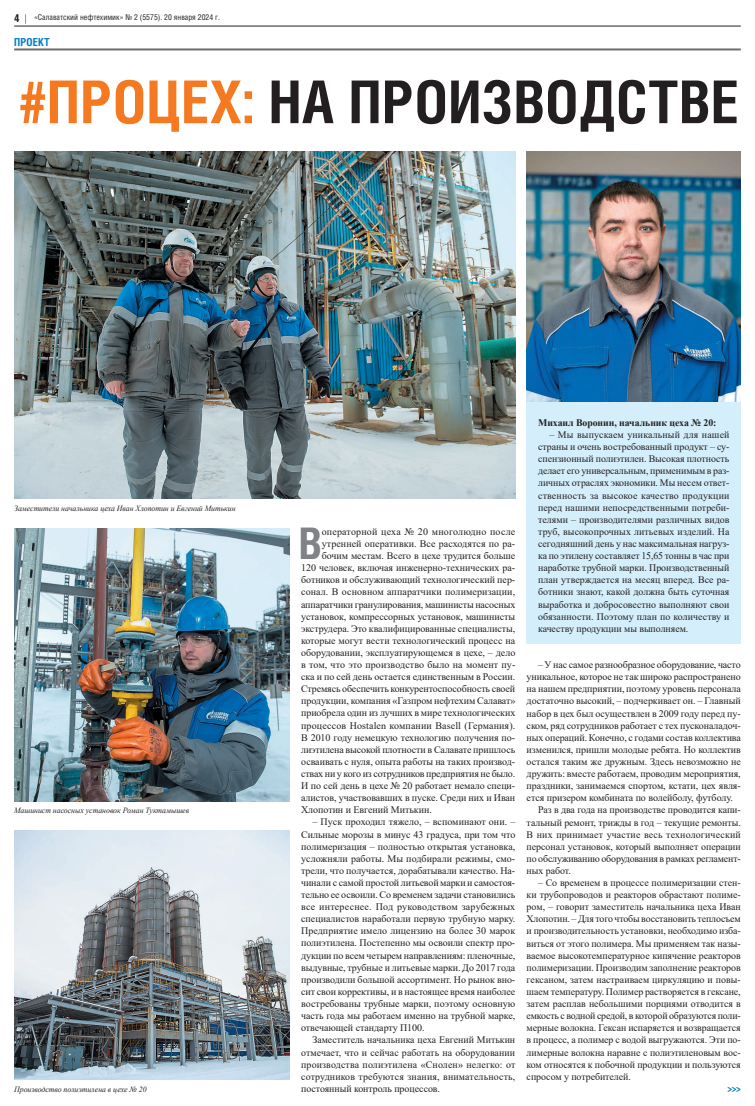
<style>
.page{position:relative;width:755px;height:1106px;background:#fff}
.page>*{position:absolute;margin:0;border:0;box-sizing:border-box;transform-origin:0 0}
.t1{font:700 59px "Helios Cond";letter-spacing:.01em;color:#231f20}
.t2{font:700 43.5px "Helios Cond";color:#808285}
.t3{font:700 11px "Helios Cond";letter-spacing:.01em;color:#007ec5}
.t4{font:700 11px "Helios Cond";color:#231f20}
.t5{font:10px/12.1px "Times New Roman";letter-spacing:-.005em;color:#231f20;text-align:justify}
.t6{font:10px "Times New Roman";letter-spacing:.015em;color:#231f20}
.t7{font:10px "Times New Roman";letter-spacing:.02em;color:#231f20}
.t8{font:700 10px "Times New Roman";letter-spacing:-.005em;color:#231f20}
.t9{font:700 10px "Helios Cond";color:#007ec5}
.t10{font:italic 8px "Times New Roman";letter-spacing:-.005em;color:#231f20}
.t11{font:8px "Helios Cond";color:#231f20}
.s1{color:#f47921}
</style>
<div class="page">
<div style="left:526px;top:401px;width:214px;height:243px;background:#d4effb"></div>
<hr style="left:14px;top:48px;width:726px;height:2px;background:#6c6d70">
<hr style="left:14px;top:26px;width:726px;height:1px;background:#231f20">
<img style="left:14px;top:830px;width:275px;height:249px">
<img style="left:14px;top:528px;width:275px;height:273px">
<img style="left:14px;top:151px;width:501px;height:347px">
<img style="left:526px;top:151px;width:214px;height:250px">
<p class="t4" style="left:14px;top:11px;width:7px">4</p>
<p class="t11" style="left:34px;top:12px;width:187px">«Салаватский нефтехимик» № 2 (5575). 20 января 2024 г.</p>
<p class="t3" style="left:14px;top:35px;width:37px">ПРОЕКТ</p>
<h1 class="t1" style="left:19px;top:62px;width:720px"><span class="s1">#ПРОЦЕХ:</span> НА ПРОИЗВОДСТВЕ</h1>
<p class="t10" style="left:14px;top:502px;width:223px">Заместители начальника цеха Иван Хлопотин и Евгений Митькин</p>
<p class="t10" style="left:14px;top:805px;width:176px">Машинист насосных установок Роман Туктамышев</p>
<p class="t10" style="left:14px;top:1083px;width:134px">Производство полиэтилена в цехе № 20</p>
<h2 class="t2" style="left:299px;top:514px;width:24px">В</h2>
<p class="t7" style="left:321px;top:524px;width:195px">операторной цеха № 20 многолюдно после</p>
<p class="t5" style="left:321px;top:537px;width:195px">утренней оперативки. Все расходятся по ра-</p>
<p class="t5" style="left:321px;top:549px;width:195px">бочим местам. Всего в цехе трудится больше</p>
<p class="t5" style="left:301px;top:561px;width:215px">120 человек, включая инженерно-технических ра-</p>
<p class="t5" style="left:301px;top:573px;width:215px">ботников и обслуживающий технологический пер-</p>
<p class="t5" style="left:301px;top:585px;width:215px">сонал. В основном аппаратчики полимеризации,</p>
<p class="t5" style="left:301px;top:598px;width:215px">аппаратчики гранулирования, машинисты насосных</p>
<p class="t5" style="left:301px;top:610px;width:215px">установок, компрессорных установок, машинисты</p>
<p class="t5" style="left:301px;top:622px;width:215px">экструдера. Это квалифицированные специалисты,</p>
<p class="t5" style="left:301px;top:634px;width:215px">которые могут вести технологический процесс на</p>
<p class="t5" style="left:301px;top:646px;width:215px">оборудовании, эксплуатирующемся в цехе, – дело</p>
<p class="t5" style="left:301px;top:658px;width:215px">в том, что это производство было на момент пу-</p>
<p class="t5" style="left:301px;top:670px;width:215px">ска и по сей день остается единственным в России.</p>
<p class="t5" style="left:301px;top:682px;width:215px">Стремясь обеспечить конкурентоспособность своей</p>
<p class="t5" style="left:301px;top:694px;width:215px">продукции, компания «Газпром нефтехим Салават»</p>
<p class="t5" style="left:301px;top:706px;width:215px">приобрела один из лучших в мире технологических</p>
<p class="t6" style="left:301px;top:718px;width:215px">процессов Hostalen компании Basell (Германия).</p>
<p class="t5" style="left:301px;top:731px;width:215px">В 2010 году немецкую технологию получения по-</p>
<p class="t5" style="left:301px;top:743px;width:215px">лиэтилена высокой плотности в Салавате пришлось</p>
<p class="t5" style="left:301px;top:755px;width:215px">осваивать с нуля, опыта работы на таких производ-</p>
<p class="t5" style="left:301px;top:767px;width:215px">ствах ни у кого из сотрудников предприятия не было.</p>
<p class="t5" style="left:301px;top:779px;width:215px">И по сей день в цехе № 20 работает немало специ-</p>
<p class="t5" style="left:301px;top:791px;width:215px">алистов, участвовавших в пуске. Среди них и Иван</p>
<p class="t5" style="left:301px;top:803px;width:132px">Хлопотин и Евгений Митькин.</p>
<p class="t5" style="left:301px;top:815px;width:215px;text-indent:11px">– Пуск проходил тяжело, – вспоминают они. – Сильные морозы в минус 43 градуса, при том что полимеризация – полностью открытая установка, усложняли работы. Мы подбирали режимы, смо&shy;трели, что получается, дорабатывали качество. На&shy;чинали с самой простой литьевой марки и самостоя&shy;тельно ее освоили. Со временем задачи становились все интереснее. Под руководством зарубежных специалистов наработали первую трубную марку.<br>Предприятие имело лицензию на более 30 марок полиэтилена. Постепенно мы освоили спектр про&shy;дукции по всем четырем направлениям: пленочные, выдувные, трубные и литьевые марки. До 2017 года производили большой ассортимент. Но рынок вно&shy;сит свои коррективы, и в настоящее время наиболее востребованы трубные марки, поэтому основную часть года мы работаем именно на трубной марке, отвечающей стандарту П100.</p>
<p class="t5" style="left:301px;top:1033px;width:215px;text-indent:11px">Заместитель начальника цеха Евгений Митькин отмечает, что и сейчас работать на оборудовании производства полиэтилена «Снолен» нелегко: от сотрудников требуются знания, внимательность, постоянный контроль процессов.</p>
<p class="t8" style="left:537px;top:415px;width:180px">Михаил Воронин, начальник цеха № 20:</p>
<p class="t5" style="left:537px;top:428px;width:193px;text-indent:11px">– Мы выпускаем уникальный для нашей страны и очень востребованный продукт – су&shy;спензионный полиэтилен. Высокая плотность делает его универсальным, применимым в раз&shy;личных отраслях экономики. Мы несем ответ&shy;ственность за высокое качество продукции перед нашими непосредственными потреби&shy;телями – производителями различных видов труб, высокопрочных литьевых изделий. На сегодняшний день у нас максимальная нагруз&shy;ка по этилену составляет 15,65 тонны в час при наработке трубной марки. Производственный план утверждается на месяц вперед. Все ра&shy;ботники знают, какой должна быть суточная выработка и добросовестно выполняют свои обязанности. Поэтому план по количеству и качеству продукции мы выполняем.</p>
<p class="t5" style="left:537px;top:658px;width:204px">– У нас самое разнообразное оборудование, часто</p>
<p class="t5" style="left:526px;top:670px;width:215px">уникальное, которое не так широко распространено</p>
<p class="t5" style="left:526px;top:682px;width:215px">на нашем предприятии, поэтому уровень персонала</p>
<p class="t5" style="left:526px;top:694px;width:215px">достаточно высокий, – подчеркивает он. – Главный</p>
<p class="t5" style="left:526px;top:706px;width:215px">набор в цех был осуществлен в 2009 году перед пу-</p>
<p class="t5" style="left:526px;top:719px;width:215px">ском, ряд сотрудников работает с тех пусконаладоч-</p>
<p class="t5" style="left:526px;top:731px;width:215px">ных операций. Конечно, с годами состав коллектива</p>
<p class="t5" style="left:526px;top:743px;width:215px">изменился, пришли молодые ребята. Но коллектив</p>
<p class="t5" style="left:526px;top:755px;width:215px">остался таким же дружным. Здесь невозможно не</p>
<p class="t5" style="left:526px;top:767px;width:215px">дружить: вместе работаем, проводим мероприятия,</p>
<p class="t5" style="left:526px;top:779px;width:215px">праздники, занимаемся спортом, кстати, цех явля-</p>
<p class="t5" style="left:526px;top:791px;width:207px">ется призером комбината по волейболу, футболу.</p>
<p class="t5" style="left:537px;top:803px;width:204px">Раз в два года на производстве проводится капи-</p>
<p class="t5" style="left:526px;top:815px;width:215px">тальный ремонт, трижды в год – текущие ремонты.</p>
<p class="t6" style="left:526px;top:827px;width:215px">В них принимает участие весь технологический</p>
<p class="t5" style="left:526px;top:840px;width:215px">персонал установок, который выполняет операции</p>
<p class="t5" style="left:526px;top:852px;width:215px">по обслуживанию оборудования в рамках регламент-</p>
<p class="t5" style="left:526px;top:864px;width:46px">ных работ.</p>
<p class="t5" style="left:526px;top:876px;width:215px;text-indent:11px">– Со временем в процессе полимеризации стен&shy;ки трубопроводов и реакторов обрастают полиме&shy;ром, – говорит заместитель начальника цеха Иван Хлопотин. – Для того чтобы восстановить теплосъем и производительность установки, необходимо изба&shy;виться от этого полимера. Мы применяем так назы&shy;ваемое высокотемпературное кипячение реакторов полимеризации. Производим заполнение реакторов гексаном, затем настраиваем циркуляцию и повы&shy;шаем температуру. Полимер растворяется в гексане, затем расплав небольшими порциями отводится в емкость с водной средой, в которой образуются поли&shy;мерные волокна. Гексан испаряется и возвращается в процесс, а полимер с водой выгружаются. Эти по&shy;лимерные волокна наравне с полиэтиленовым вос&shy;ком относятся к побочной продукции и пользуются спросом у потребителей.</p>
<p class="t9" style="left:726px;top:1081px;width:15px">&gt;&gt;&gt;</p>
</div>
